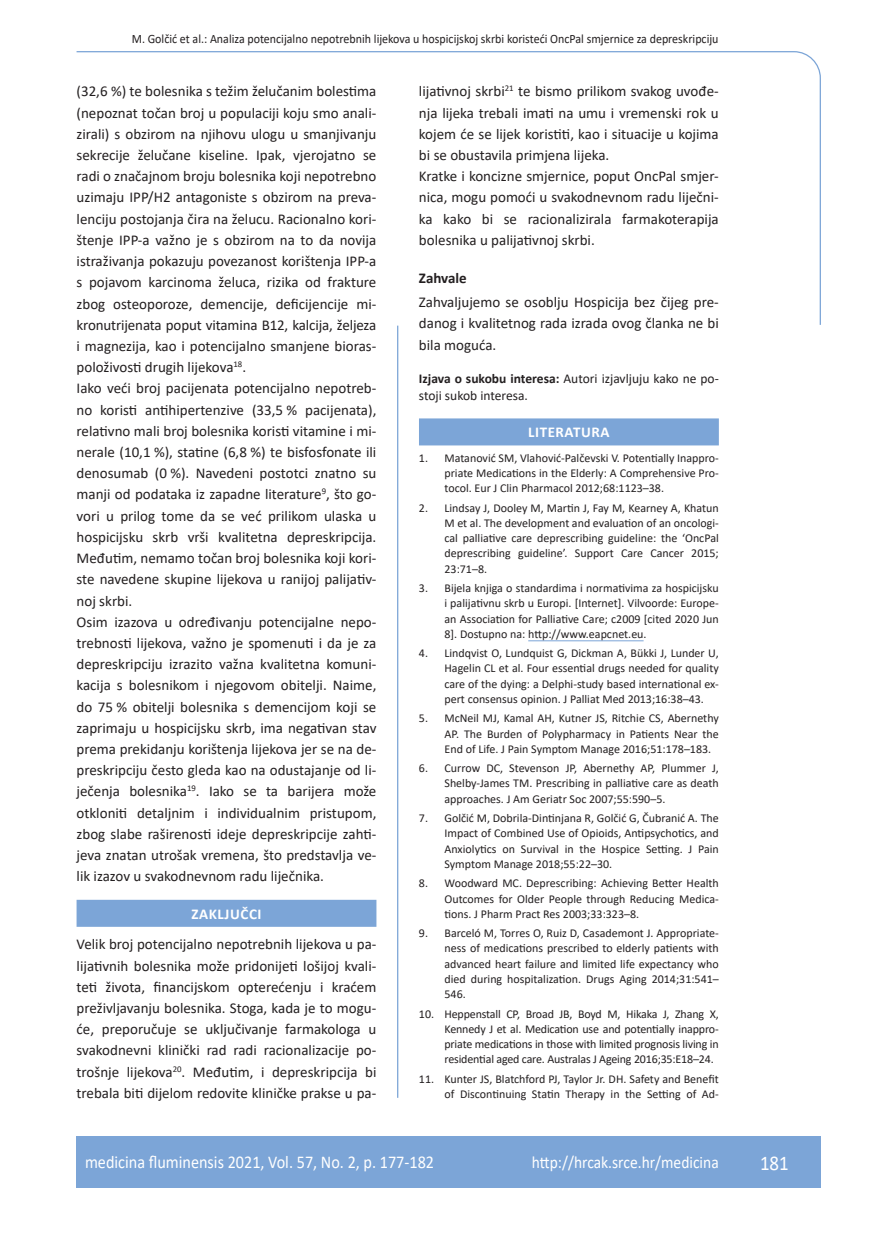
<style>
.page{position:relative;width:872px;height:1234px;background:#fff}
.page>*{position:absolute;margin:0;border:0;box-sizing:border-box;transform-origin:0 0}
.t1{font:21px "Calibri";color:#fff;scale:.9 1}
.t2{font:18px "Calibri";color:#fff;scale:.9 1}
.t3{font:17.25px "Calibri";color:#fff;scale:.9 1}
.osnovni_tekst{font:15px/21.1px "Calibri";color:#231f20;text-align:justify}
.naslov_ruler{font:700 15px "Calibri";letter-spacing:.04em;color:#fff}
.podnaslov{font:700 15px "Calibri";color:#231f20}
.izjava{font:13.5px/16.6px "Calibri";color:#231f20}
.glava{font:12.75px "Calibri";color:#231f20;scale:.94 1}
.literatura{font:12px/15.1px "Calibri";color:#231f20;text-align:justify}
.s1{font-weight:700}
</style>
<div class="page">
<svg style="left:76px;top:51px;width:745px;height:275px"></svg>
<hr style="left:397px;top:325px;width:1px;height:772px;background:#7ca5d7">
<div style="left:77px;top:1135px;width:744px;height:51px;background:#7ca5d7"></div>
<div style="left:77px;top:899px;width:299px;height:27px;background:#7ca5d7"></div>
<div style="left:419px;top:418px;width:300px;height:27px;background:#7ca5d7"></div>
<hr style="left:528px;top:640px;width:115px;height:1px;background:#7ca5d7">
<p class="glava" style="left:132px;top:29px;width:626px">M. Golčić et al.: Analiza potencijalno nepotrebnih lijekova u hospicijskoj skrbi koristeći OncPal smjernice za depreskripciju</p>
<p class="osnovni_tekst" style="left:77px;top:80px;width:301px">(32,6 %) te bolesnika s težim želučanim bolestima (nepoznat točan broj u populaciji koju smo anali&shy;zirali) s obzirom na njihovu ulogu u smanjivanju sekrecije želučane kiseline. Ipak, vjerojatno se radi o značajnom broju bolesnika koji nepotrebno uzimaju IPP/H2 antagoniste s obzirom na preva&shy;lenciju postojanja čira na želucu. Racionalno kori&shy;štenje IPP-a važno je s obzirom na to da novija istraživanja pokazuju povezanost korištenja IPP-a s pojavom karcinoma želuca, rizika od frakture zbog osteoporoze, demencije, deficijencije mi&shy;kronutrijenata poput vitamina B12, kalcija, željeza i magnezija, kao i potencijalno smanjene bioras&shy;položivosti drugih lijekova<sup>18</sup>.</p>
<p class="osnovni_tekst" style="left:77px;top:377px;width:301px">Iako veći broj pacijenata potencijalno nepotreb&shy;no koristi antihipertenzive (33,5 % pacijenata), relativno mali broj bolesnika koristi vitamine i mi&shy;nerale (10,1 %), statine (6,8 %) te bisfosfonate ili denosumab (0 %). Navedeni postotci znatno su manji od podataka iz zapadne literature<sup>9</sup>, što go&shy;vori u prilog tome da se već prilikom ulaska u hospicijsku skrb vrši kvalitetna depreskripcija.<br>Međutim, nemamo točan broj bolesnika koji kori&shy;ste navedene skupine lijekova u ranijoj palijativ&shy;noj skrbi.</p>
<p class="osnovni_tekst" style="left:77px;top:610px;width:301px">Osim izazova u određivanju potencijalne nepo&shy;trebnosti lijekova, važno je spomenuti i da je za depreskripciju izrazito važna kvalitetna komuni&shy;kacija s bolesnikom i njegovom obitelji. Naime, do 75 % obitelji bolesnika s demencijom koji se zaprimaju u hospicijsku skrb, ima negativan stav prema prekidanju korištenja lijekova jer se na de&shy;preskripciju često gleda kao na odustajanje od li&shy;ječenja bolesnika<sup>19</sup>. Iako se ta barijera može otkloniti detaljnim i individualnim pristupom, zbog slabe raširenosti ideje depreskripcije zahti&shy;jeva znatan utrošak vremena, što predstavlja ve&shy;lik izazov u svakodnevnom radu liječnika.</p>
<p class="naslov_ruler" style="left:191px;top:902px;width:72px">ZAKLJUČCI</p>
<p class="osnovni_tekst" style="left:77px;top:933px;width:301px">Velik broj potencijalno nepotrebnih lijekova u pa&shy;lijativnih bolesnika može pridonijeti lošijoj kvali&shy;teti života, financijskom opterećenju i kraćem preživljavanju bolesnika. Stoga, kada je to mogu&shy;će, preporučuje se uključivanje farmakologa u svakodnevni klinički rad radi racionalizacije po&shy;trošnje lijekova<sup>20</sup>. Međutim, i depreskripcija bi trebala biti dijelom redovite kliničke prakse u pa-</p>
<p class="osnovni_tekst" style="left:419px;top:80px;width:301px">lijativnoj skrbi<sup>21</sup> te bismo prilikom svakog uvođe&shy;nja lijeka trebali imati na umu i vremenski rok u kojem će se lijek koristiti, kao i situacije u kojima bi se obustavila primjena lijeka.</p>
<p class="osnovni_tekst" style="left:419px;top:165px;width:301px">Kratke i koncizne smjernice, poput OncPal smjer&shy;nica, mogu pomoći u svakodnevnom radu liječni&shy;ka kako bi se racionalizirala farmakoterapija bolesnika u palijativnoj skrbi.</p>
<p class="podnaslov" style="left:419px;top:267px;width:49px">Zahvale</p>
<p class="osnovni_tekst" style="left:419px;top:291px;width:301px">Zahvaljujemo se osoblju Hospicija bez čijeg pre&shy;danog i kvalitetnog rada izrada ovog članka ne bi bila moguća.</p>
<p class="izjava" style="left:419px;top:370px;width:301px"><span class="s1">Izjava o sukobu interesa:</span> Autori izjavljuju kako ne po&shy;stoji sukob interesa.</p>
<p class="naslov_ruler" style="left:528px;top:421px;width:83px">LITERATURA</p>
<p class="literatura" style="left:444px;top:450px;width:276px;text-indent:-26px">1. Matanović SM, Vlahović-Palčevski V. Potentially Inappro&shy;priate Medications in the Elderly: A Comprehensive Pro&shy;tocol. Eur J Clin Pharmacol 2012;68:1123–38.</p>
<p class="literatura" style="left:444px;top:500px;width:276px;text-indent:-26px">2. Lindsay J, Dooley M, Martin J, Fay M, Kearney A, Khatun M et al. The development and evaluation of an oncologi&shy;cal palliative care deprescribing guideline: the ‘OncPal deprescribing guideline’. Support Care Cancer 2015; 23:71–8.</p>
<p class="literatura" style="left:444px;top:580px;width:276px;text-indent:-26px">3. Bijela knjiga o standardima i normativima za hospicijsku i palijativnu skrb u Europi. [Internet]. Vilvoorde: Europe&shy;an Association for Palliative Care; c2009 [cited 2020 Jun 8]. Dostupno na: http://www.eapcnet.eu.</p>
<p class="literatura" style="left:444px;top:645px;width:276px;text-indent:-26px">4. Lindqvist O, Lundquist G, Dickman A, Bükki J, Lunder U, Hagelin CL et al. Four essential drugs needed for quality care of the dying: a Delphi-study based international ex&shy;pert consensus opinion. J Palliat Med 2013;16:38–43.</p>
<p class="literatura" style="left:444px;top:710px;width:276px;text-indent:-26px">5. McNeil MJ, Kamal AH, Kutner JS, Ritchie CS, Abernethy AP. The Burden of Polypharmacy in Patients Near the End of Life. J Pain Symptom Manage 2016;51:178–183.</p>
<p class="literatura" style="left:444px;top:760px;width:276px;text-indent:-26px">6. Currow DC, Stevenson JP, Abernethy AP, Plummer J, Shelby-James TM. Prescribing in palliative care as death approaches. J Am Geriatr Soc 2007;55:590–5.</p>
<p class="literatura" style="left:444px;top:810px;width:276px;text-indent:-26px">7. Golčić M, Dobrila-Dintinjana R, Golčić G, Čubranić A. The Impact of Combined Use of Opioids, Antipsychotics, and Anxiolytics on Survival in the Hospice Setting. J Pain Symptom Manage 2018;55:22–30.</p>
<p class="literatura" style="left:444px;top:875px;width:276px;text-indent:-26px">8. Woodward MC. Deprescribing: Achieving Better Health Outcomes for Older People through Reducing Medica&shy;tions. J Pharm Pract Res 2003;33:323–8.</p>
<p class="literatura" style="left:444px;top:925px;width:276px;text-indent:-26px">9. Barceló M, Torres O, Ruiz D, Casademont J. Appropriate&shy;ness of medications prescribed to elderly patients with advanced heart failure and limited life expectancy who died during hospitalization. Drugs Aging 2014;31:541– 546.</p>
<p class="literatura" style="left:444px;top:1005px;width:276px;text-indent:-26px">10. Heppenstall CP, Broad JB, Boyd M, Hikaka J, Zhang X, Kennedy J et al. Medication use and potentially inappro&shy;priate medications in those with limited prognosis living in residential aged care. Australas J Ageing 2016;35:E18–24.</p>
<p class="literatura" style="left:419px;top:1070px;width:301px;text-align:right">11. Kunter JS, Blatchford PJ, Taylor Jr. DH. Safety and Benefit of Discontinuing Statin Therapy in the Setting of Ad-</p>
<p class="t2" style="left:85px;top:1149px;width:389px">medicina fluminensis 2021, Vol. 57, No. 2, p. 177-182</p>
<p class="t3" style="left:532px;top:1150px;width:209px">http://hrcak.srce.hr/medicina</p>
<p class="t1" style="left:760px;top:1147px;width:33px">181</p>
</div>
